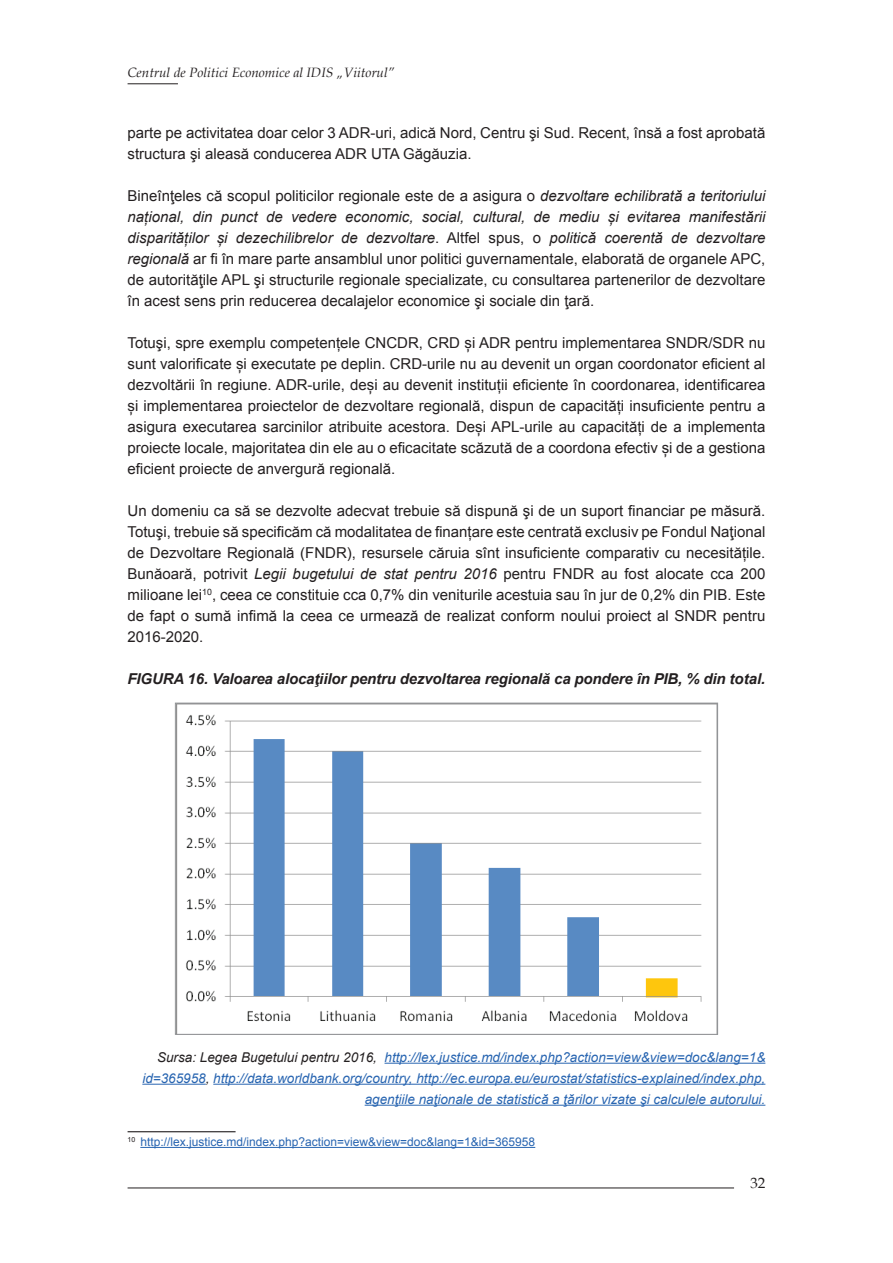
<style>
.page{position:relative;width:893px;height:1263px;background:#fff}
.page>*{position:absolute;margin:0;border:0;box-sizing:border-box;transform-origin:0 0}
.t1{font:15px/21px "Arial";color:#231f20;text-align:justify}
.t2{font:italic 700 15px "Arial";letter-spacing:-.01em;color:#231f20}
.t3{font:15px "Book Antiqua";color:#231f20}
.t4{font:italic 13.5px/21px "Arial";color:#2865b1;text-align:right}
.t5{font:italic 13.5px "Book Antiqua";color:#231f20}
.t6{font:12px "Arial";color:#2865b1}
.s1{font-style:italic}
.s2{color:#231f20}
</style>
<div class="page">
<hr style="left:128px;top:1188px;width:606px;height:1px;background:#231f20">
<hr style="left:128px;top:84px;width:50px;height:1px;background:#231f20">
<hr style="left:385px;top:1063px;width:380px;height:1px;background:#2865b1">
<hr style="left:142px;top:1084px;width:64px;height:1px;background:#2865b1">
<hr style="left:213px;top:1084px;width:552px;height:1px;background:#2865b1">
<hr style="left:365px;top:1105px;width:400px;height:1px;background:#2865b1">
<hr style="left:128px;top:1131px;width:108px;height:1px;background:#231f20">
<hr style="left:140px;top:1147px;width:395px;height:1px;background:#2865b1">
<img style="left:177px;top:705px;width:525px;height:328px">
<p class="t5" style="left:128px;top:63px;width:269px">Centrul de Politici Economice al IDIS „Viitorul”</p>
<p class="t1" style="left:128px;top:122px;width:639px">parte pe activitatea doar celor 3 ADR-uri, adică Nord, Centru şi Sud. Recent, însă a fost aprobată structura şi aleasă conducerea ADR UTA Găgăuzia.</p>
<p class="t1" style="left:128px;top:185px;width:639px">Bineînţeles că scopul politicilor regionale este de a asigura o <span class="s1">dezvoltare echilibrată a teritoriului național, din punct de vedere economic, social, cultural, de mediu și evitarea manifestării disparităților și dezechilibrelor de dezvoltare</span>. Altfel spus, o <span class="s1">politică coerentă de dezvoltare regională</span> ar fi în mare parte ansamblul unor politici guvernamentale, elaborată de organele APC, de autorităţile APL şi structurile regionale specializate, cu consultarea partenerilor de dezvoltare în acest sens prin reducerea decalajelor economice şi sociale din ţară.</p>
<p class="t1" style="left:128px;top:332px;width:639px">Totuşi, spre exemplu competențele CNCDR, CRD și ADR pentru implementarea SNDR/SDR nu sunt valorificate și executate pe deplin. CRD-urile nu au devenit un organ coordonator eficient al dezvoltării în regiune. ADR-urile, deși au devenit instituții eficiente în coordonarea, identificarea și implementarea proiectelor de dezvoltare regională, dispun de capacități insuficiente pentru a asigura executarea sarcinilor atribuite acestora. Deși APL-urile au capacități de a implementa proiecte locale, majoritatea din ele au o eficacitate scăzută de a coordona efectiv și de a gestiona eficient proiecte de anvergură regională.</p>
<p class="t1" style="left:128px;top:500px;width:639px">Un domeniu ca să se dezvolte adecvat trebuie să dispună şi de un suport financiar pe măsură.<br>Totuşi, trebuie să specificăm că modalitatea de finanțare este centrată exclusiv pe Fondul Naţional de Dezvoltare Regională (FNDR), resursele căruia sînt insuficiente comparativ cu necesitățile.<br>Bunăoară, potrivit <span class="s1">Legii bugetului de stat pentru 2016</span> pentru FNDR au fost alocate cca 200 milioane lei<sup>10</sup>, ceea ce constituie cca 0,7% din veniturile acestuia sau în jur de 0,2% din PIB. Este de fapt o sumă infimă la ceea ce urmează de realizat conform noului proiect al SNDR pentru 2016-2020.</p>
<p class="t2" style="left:128px;top:668px;width:639px">Figura 16. Valoarea alocaţiilor pentru dezvoltarea regională ca pondere în PIB, % din total.</p>
<p class="t4" style="left:142px;top:1047px;width:624px"><span class="s2">Sursa: Legea Bugetului pentru 2016,</span> http://lex.justice.md/index.php?action=view&amp;view=doc&amp;lang=1&amp; id=365958<span class="s2">,</span> http://data.worldbank.org/country, http://ec.europa.eu/eurostat/statistics-explained/index.php, agenţiile naţionale de statistică a ţărilor vizate şi calculele autorului.</p>
<p class="t6" style="left:128px;top:1134px;width:409px"><sup>10</sup> http://lex.justice.md/index.php?action=view&amp;view=doc&amp;lang=1&amp;id=365958</p>
<p class="t3" style="left:750px;top:1172px;width:16px">32</p>
</div>
